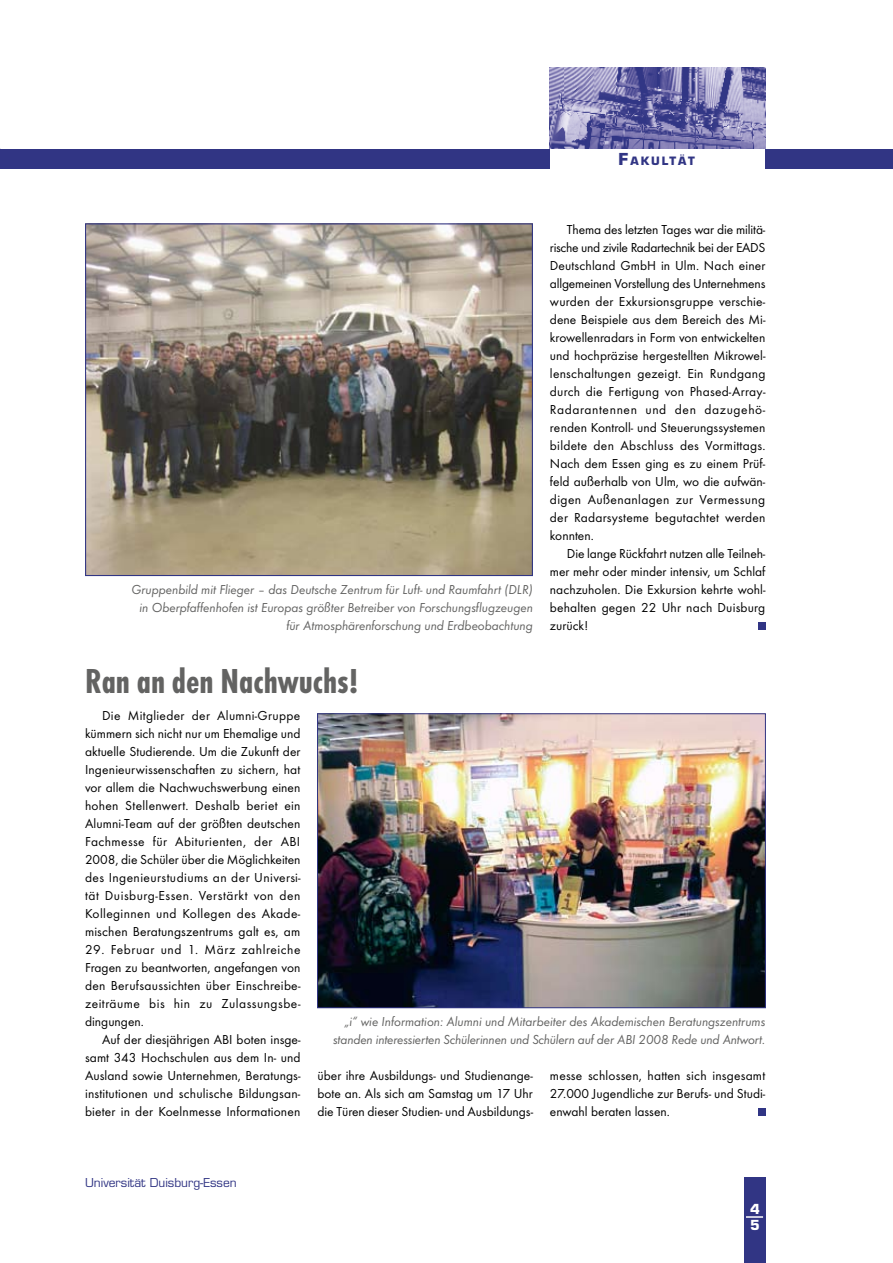
<style>
.page{position:relative;width:893px;height:1263px;background:#fff}
.page>*{position:absolute;margin:0;border:0;box-sizing:border-box;transform-origin:0 0}
.t1{font:36px "Futura T Bol Con";color:#636362}
.t2{font:13.5px/18px "Futura T Boo";letter-spacing:.005em;color:#000;text-align:justify}
.t3{font:13.5px/18px "Futura T Boo Obl";letter-spacing:-.005em;color:#636362;text-align:right}
.t4{font:700 13.5px/16.2px "Eurostile";color:#fff}
.t5{font:12px "Eurostile";color:#313584}
.t6{font:700 11.25px "Eurostile";letter-spacing:.17em;color:#313584}
.s1{font-size:16.05px}
</style>
<div class="page">
<div style="left:0;top:149px;width:550px;height:20px;background:#313584"></div>
<div style="left:765px;top:149px;width:128px;height:20px;background:#313584"></div>
<img style="left:319px;top:715px;width:445px;height:291px">
<div style="left:317px;top:713px;width:449px;height:295px;border:1px solid #313584"></div>
<div style="left:744px;top:1178px;width:21px;height:85px;background:#313584"></div>
<svg style="left:746px;top:1216px;width:17px;height:2px"></svg>
<img style="left:87px;top:225px;width:444px;height:349px">
<div style="left:85px;top:223px;width:448px;height:353px;border:1px solid #313584"></div>
<img style="left:550px;top:68px;width:215px;height:81px">
<div style="left:758px;top:622px;width:7px;height:8px;background:#313584"></div>
<div style="left:758px;top:1109px;width:7px;height:7px;background:#313584"></div>
<p class="t6" style="left:619px;top:154px;width:78px"><span class="s1">F</span>akultät</p>
<p class="t3" style="left:131px;top:581px;width:403px">Gruppenbild mit Flieger – das Deutsche Zentrum für Luft- und Raumfahrt (DLR) in Oberpfaffenhofen ist Europas größter Betreiber von Forschungsflugzeugen für Atmosphärenforschung und Erdbeobachtung</p>
<h1 class="t1" style="left:85px;top:660px;width:275px">Ran an den Nachwuchs!</h1>
<p class="t2" style="left:550px;top:221px;width:217px;text-align:left;text-indent:17px">Thema des letzten Tages war die militä&shy;rische und zivile Radartechnik bei der EADS Deutschland GmbH in Ulm. Nach einer allgemeinen Vorstellung des Unternehmens wurden der Exkursionsgruppe verschie&shy;dene Beispiele aus dem Bereich des Mi&shy;krowellenradars in Form von entwickelten und hochpräzise hergestellten Mikrowel&shy;lenschaltungen gezeigt. Ein Rundgang durch die Fertigung von Phased-Array-Radarantennen und den dazugehö&shy;renden Kontroll- und Steuerungssystemen bildete den Abschluss des Vormittags.<br>Nach dem Essen ging es zu einem Prüf&shy;feld außerhalb von Ulm, wo die aufwän&shy;digen Außenanlagen zur Vermessung der Radarsysteme begutachtet werden konnten.</p>
<p class="t2" style="left:550px;top:545px;width:217px;text-indent:17px">Die lange Rückfahrt nutzen alle Teilneh&shy;mer mehr oder minder intensiv, um Schlaf nachzuholen. Die Exkursion kehrte wohl&shy;behalten gegen 22 Uhr nach Duisburg zurück!</p>
<p class="t2" style="left:85px;top:707px;width:217px;text-indent:17px">Die Mitglieder der Alumni-Gruppe kümmern sich nicht nur um Ehemalige und aktuelle Studierende. Um die Zukunft der Ingenieurwissenschaften zu sichern, hat vor allem die Nachwuchswerbung einen hohen Stellenwert. Deshalb beriet ein Alumni-Team auf der größten deutschen Fachmesse für Abiturienten, der ABI 2008, die Schüler über die Möglichkeiten des Ingenieurstudiums an der Universi&shy;tät Duisburg-Essen. Verstärkt von den Kolleginnen und Kollegen des Akade&shy;mischen Beratungszentrums galt es, am</p>
<p class="t2" style="left:85px;top:941px;width:217px">29. Februar und 1. März zahlreiche Fragen zu beantworten, angefangen von den Berufsaussichten über Einschreibe&shy;zeiträume bis hin zu Zulassungsbe&shy;dingungen.</p>
<p class="t2" style="left:85px;top:1031px;width:217px;text-indent:17px">Auf der diesjährigen ABI boten insge&shy;samt 343 Hochschulen aus dem In- und Ausland sowie Unternehmen, Beratungs&shy;institutionen und schulische Bildungsan&shy;bieter in der Koelnmesse Informationen</p>
<p class="t3" style="left:333px;top:1013px;width:434px">„i“ wie Information: Alumni und Mitarbeiter des Akademischen Beratungszentrums standen interessierten Schülerinnen und Schülern auf der ABI 2008 Rede und Antwort.</p>
<p class="t2" style="left:317px;top:1067px;width:217px">über ihre Ausbildungs- und Studienange&shy;bote an. Als sich am Samstag um 17 Uhr die Türen dieser Studien- und Ausbildungs-</p>
<p class="t2" style="left:550px;top:1067px;width:217px">messe schlossen, hatten sich insgesamt 27.000 Jugendliche zur Berufs- und Studi&shy;enwahl beraten lassen.</p>
<p class="t5" style="left:85px;top:1176px;width:153px">Universität Duisburg-Essen</p>
<p class="t4" style="left:750px;top:1201px;width:11px">4<br>5</p>
</div>
